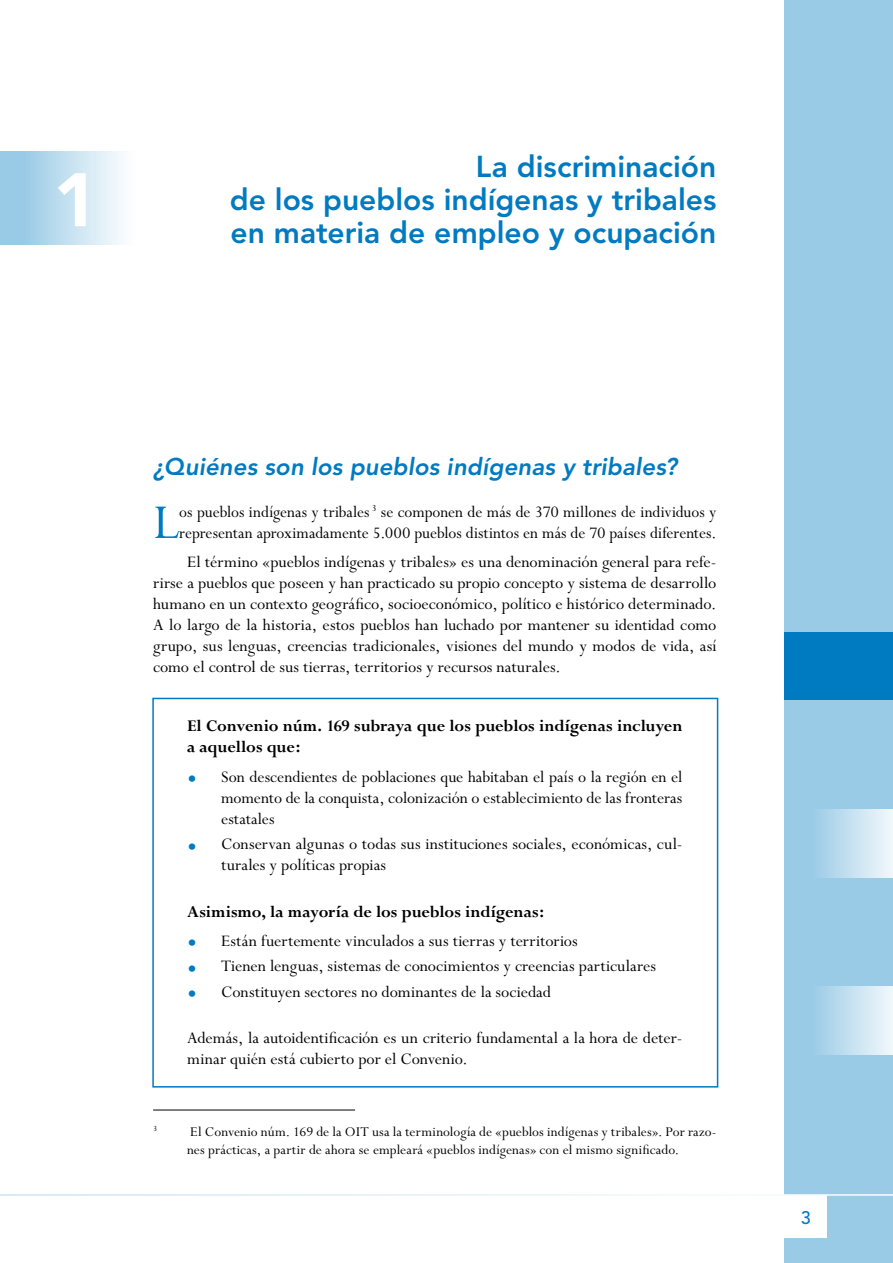
<style>
.page{position:relative;width:893px;height:1263px;background:#fff}
.page>*{position:absolute;margin:0;border:0;box-sizing:border-box;transform-origin:0 0}
.t1{font:900 75px "Avenir";color:#fff}
.t2{font:54.6px "Perpetua";color:#007ac0;scale:.96 1}
.t3{font:800 30px/33px "Avenir";color:#007ac0;text-align:right}
.t4{font:italic 800 24px "Avenir";letter-spacing:.005em;color:#007ac0}
.t5{font:18px/21px "Perpetua";color:#000;text-align:justify}
.t6{font:18px/21px "Perpetua";color:#000;scale:.96 1}
.t7{font:700 18px/21px "Perpetua";letter-spacing:-.005em;color:#000}
.t8{font:15px/18px "Perpetua";letter-spacing:.01em;color:#000}
.t9{font:8.7px "Perpetua";color:#000}
.s1{font-size:28.5px;color:#007ac0}
</style>
<div class="page">
<div style="left:0;top:151px;width:151px;height:93px;background:linear-gradient(to right,#8cc3e3,#fff)"></div>
<div style="left:785px;top:0;width:108px;height:1263px;background:#99cae6"></div>
<div style="left:785px;top:632px;width:108px;height:68px;background:#007ac0"></div>
<div style="left:785px;top:809px;width:108px;height:68px;background:linear-gradient(to right,#88c1e2,#edf5fa)"></div>
<div style="left:785px;top:987px;width:108px;height:68px;background:linear-gradient(to right,#88c1e2,#edf5fa)"></div>
<div style="left:784px;top:1195px;width:43px;height:43px;background:#fff"></div>
<hr style="left:0;top:1194px;width:893px;height:2px;background:#fff">
<div style="left:152px;top:698px;width:566px;height:389px;border:2px solid #007ac0"></div>
<hr style="left:153px;top:1110px;width:202px;height:1px;background:#000">
<h1 class="t1" style="left:53px;top:155px;width:46px">1</h1>
<h3 class="t3" style="left:230px;top:150px;width:488px">La discriminación<br>de los pueblos indígenas y tribales</h3>
<h3 class="t3" style="left:230px;top:216px;width:487px">en materia de empleo y ocupación</h3>
<h3 class="t4" style="left:153px;top:452px;width:526px">¿Quiénes son los pueblos indígenas y tribales?</h3>
<h2 class="t2" style="left:153px;top:494px;width:29px">L</h2>
<p class="t6" style="left:179px;top:502px;width:561px">os pueblos indígenas y tribales se componen de más de 370 millones de individuos y representan aproximadamente 5.000 pueblos distintos en más de 70 países diferentes.</p>
<p class="t5" style="left:153px;top:552px;width:565px;text-indent:34px">El término «pueblos indígenas y tribales» es una denominación general para refe&shy;rirse a pueblos que poseen y han practicado su propio concepto y sistema de desarrollo humano en un contexto geográfico, socioeconómico, político e histórico determinado.<br>A lo largo de la historia, estos pueblos han luchado por mantener su identidad como grupo, sus lenguas, creencias tradicionales, visiones del mundo y modos de vida, así como el control de sus tierras, territorios y recursos naturales.</p>
<p class="t7" style="left:187px;top:716px;width:497px">El Convenio núm. 169 subraya que los pueblos indígenas incluyen a aquellos que:</p>
<p class="t5" style="left:221px;top:767px;width:463px;text-indent:-34px"><span class="s1">•</span> Son descendientes de poblaciones que habitaban el país o la región en el momento de la conquista, colonización o establecimiento de las fronteras estatales</p>
<p class="t5" style="left:221px;top:834px;width:463px;text-indent:-34px"><span class="s1">•</span> Conservan algunas o todas sus instituciones sociales, económicas, cul&shy;turales y políticas propias</p>
<p class="t7" style="left:187px;top:901px;width:359px">Asimismo, la mayoría de los pueblos indígenas:</p>
<p class="t5" style="left:187px;top:931px;width:392px"><span class="s1">•</span> Están fuertemente vinculados a sus tierras y territorios</p>
<p class="t5" style="left:187px;top:956px;width:471px"><span class="s1">•</span> Tienen lenguas, sistemas de conocimientos y creencias particulares</p>
<p class="t5" style="left:187px;top:981px;width:365px"><span class="s1">•</span> Constituyen sectores no dominantes de la sociedad</p>
<p class="t5" style="left:187px;top:1028px;width:497px">Además, la autoidentificación es un criterio fundamental a la hora de deter&shy;minar quién está cubierto por el Convenio.</p>
<p class="t9" style="left:153px;top:1124px;width:6px">3</p>
<p class="t8" style="left:187px;top:1123px;width:531px">El Convenio núm. 169 de la OIT usa la terminología de «pueblos indígenas y tribales». Por razo&shy;nes prácticas, a partir de ahora se empleará «pueblos indígenas» con el mismo significado.</p>
</div>
